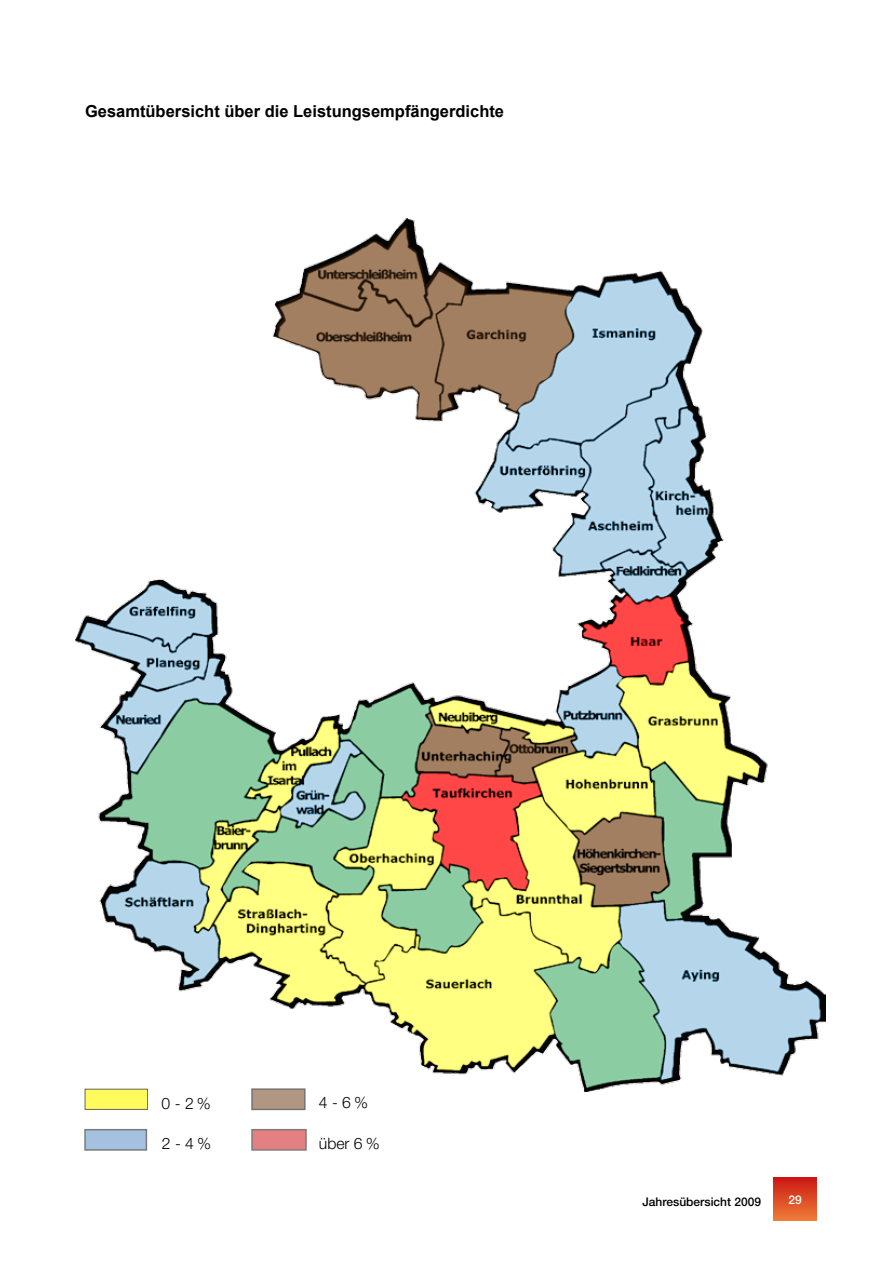
<style>
.page{position:relative;width:893px;height:1263px;background:#fff}
.page>*{position:absolute;margin:0;border:0;box-sizing:border-box;transform-origin:0 0}
.t1{font:700 16.5px "Arial";color:#000}
.t2{font:300 15.75px "Helvetica Neue LT";color:#000}
.t3{font:500 12px "Helvetica Neue LT";color:#000}
.t4{font:500 12px "Helvetica Neue LT";color:#fff}
</style>
<div class="page">
<div style="left:774px;top:1178px;width:42px;height:42px;background:linear-gradient(to bottom,#cc1914,#ed7936)"></div>
<div style="left:85px;top:1089px;width:63px;height:20px;background:#fffb5c"></div>
<svg style="left:84px;top:1129px;width:63px;height:22px"></svg>
<svg style="left:251px;top:1088px;width:55px;height:22px"></svg>
<svg style="left:251px;top:1129px;width:56px;height:22px"></svg>
<img style="left:76px;top:218px;width:750px;height:873px">
<p class="t1" style="left:85px;top:100px;width:421px">Gesamtübersicht über die Leistungsempfängerdichte</p>
<p class="t2" style="left:162px;top:1094px;width:51px">0 - 2%</p>
<p class="t2" style="left:162px;top:1133px;width:51px">2 - 4%</p>
<p class="t2" style="left:319px;top:1093px;width:51px">4 - 6%</p>
<p class="t2" style="left:319px;top:1133px;width:62px">über 6 %</p>
<p class="t3" style="left:642px;top:1194px;width:120px">Jahresübersicht 2009</p>
<p class="t4" style="left:788px;top:1192px;width:15px">29</p>
</div>
